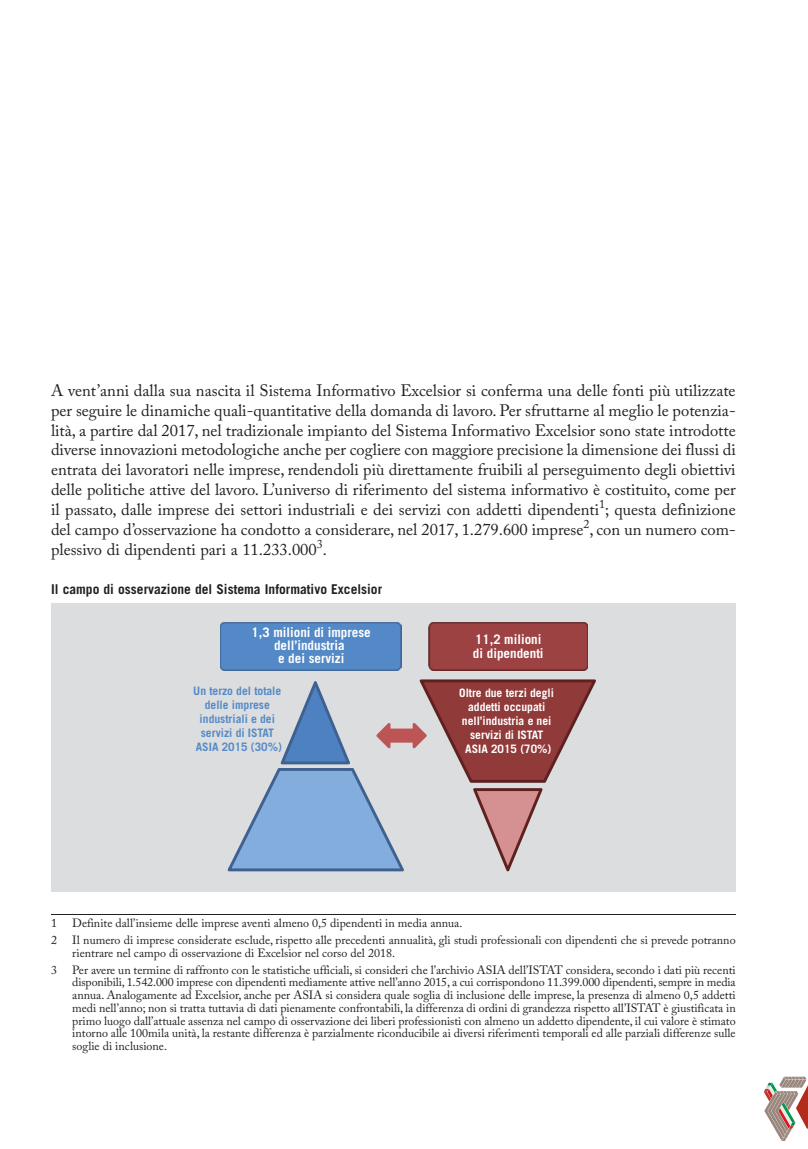
<style>
.page{position:relative;width:808px;height:1149px;background:#fff}
.page>*{position:absolute;margin:0;border:0;box-sizing:border-box;transform-origin:0 0}
.t1{font:16.5px/19.8px "Adobe Caslon Pro";color:#231f20;text-align:justify}
.t2{font:700 13.5px "Trade Gothic LT Std";color:#231f20}
.t3{font:700 13.05px/13px "Trade Gothic LT Std";color:#fff;text-align:center}
.t4{font:12px/12.8px "Adobe Caslon Pro";color:#231f20}
.t5{font:700 11.7px/14px "Trade Gothic LT Std";color:#fff;text-align:center}
.t6{font:700 11.7px/14px "Trade Gothic LT Std";color:#558ac8;text-align:center}
</style>
<div class="page">
<svg style="left:763px;top:1076px;width:45px;height:64px"></svg>
<hr style="left:51px;top:913px;width:685px;height:1px;background:#231f20">
<div style="left:51px;top:603px;width:685px;height:288px;background:#dcddde"></div>
<img style="left:220px;top:622px;width:181px;height:48px">
<img style="left:429px;top:622px;width:158px;height:48px">
<svg style="left:228px;top:679px;width:368px;height:192px"></svg>
<p class="t1" style="left:51px;top:382px;width:686px">A vent’anni dalla sua nascita il Sistema Informativo Excelsior si conferma una delle fonti più utilizzate per seguire le dinamiche quali-quantitative della domanda di lavoro. Per sfruttarne al meglio le potenzia&shy;lità, a partire dal 2017, nel tradizionale impianto del Sistema Informativo Excelsior sono state introdotte diverse innovazioni metodologiche anche per cogliere con maggiore precisione la dimensione dei flussi di entrata dei lavoratori nelle imprese, rendendoli più direttamente fruibili al perseguimento degli obiettivi delle politiche attive del lavoro. L’universo di riferimento del sistema informativo è costituito, come per il passato, dalle imprese dei settori industriali e dei servizi con addetti dipendenti<sup>1</sup>; questa definizione del campo d’osservazione ha condotto a considerare, nel 2017, 1.279.600 imprese<sup>2</sup>, con un numero com&shy;plessivo di dipendenti pari a 11.233.000<sup>3</sup>.</p>
<p class="t2" style="left:51px;top:584px;width:333px">Il campo di osservazione del Sistema Informativo Excelsior</p>
<p class="t3" style="left:252px;top:627px;width:121px">1,3 milioni di imprese dell’industria<br>e dei servizi</p>
<p class="t3" style="left:473px;top:633px;width:72px;line-height:14.1px;text-align:left">11,2 milioni di dipendenti</p>
<p class="t6" style="left:193px;top:684px;width:90px">Un terzo del totale delle imprese industriali e dei servizi di ISTAT<br>ASIA 2015 (30%)</p>
<p class="t5" style="left:459px;top:686px;width:96px">Oltre due terzi degli addetti occupati nell’industria e nei servizi di ISTAT<br>ASIA 2015 (70%)</p>
<p class="t4" style="left:51px;top:917px;width:7px">1</p>
<p class="t4" style="left:72px;top:917px;width:392px">Definite dall’insieme delle imprese aventi almeno 0,5 dipendenti in media annua.</p>
<p class="t4" style="left:51px;top:934px;width:7px">2</p>
<p class="t4" style="left:72px;top:934px;width:665px">Il numero di imprese considerate esclude, rispetto alle precedenti annualità, gli studi professionali con dipendenti che si prevede potranno rientrare nel campo di osservazione di Excelsior nel corso del 2018.</p>
<p class="t4" style="left:51px;top:964px;width:7px">3</p>
<p class="t4" style="left:72px;top:964px;width:665px;text-align:justify">Per avere un termine di raffronto con le statistiche ufficiali, si consideri che l’archivio ASIA dell’ISTAT considera, secondo i dati più recenti disponibili, 1.542.000 imprese con dipendenti mediamente attive nell’anno 2015, a cui corrispondono 11.399.000 dipendenti, sempre in media annua. Analogamente ad Excelsior, anche per ASIA si considera quale soglia di inclusione delle imprese, la presenza di almeno 0,5 addetti medi nell’anno; non si tratta tuttavia di dati pienamente confrontabili, la differenza di ordini di grandezza rispetto all’ISTAT è giustificata in primo luogo dall’attuale assenza nel campo di osservazione dei liberi professionisti con almeno un addetto dipendente, il cui valore è stimato intorno alle 100mila unità, la restante differenza è parzialmente riconducibile ai diversi riferimenti temporali ed alle parziali differenze sulle soglie di inclusione.</p>
</div>
